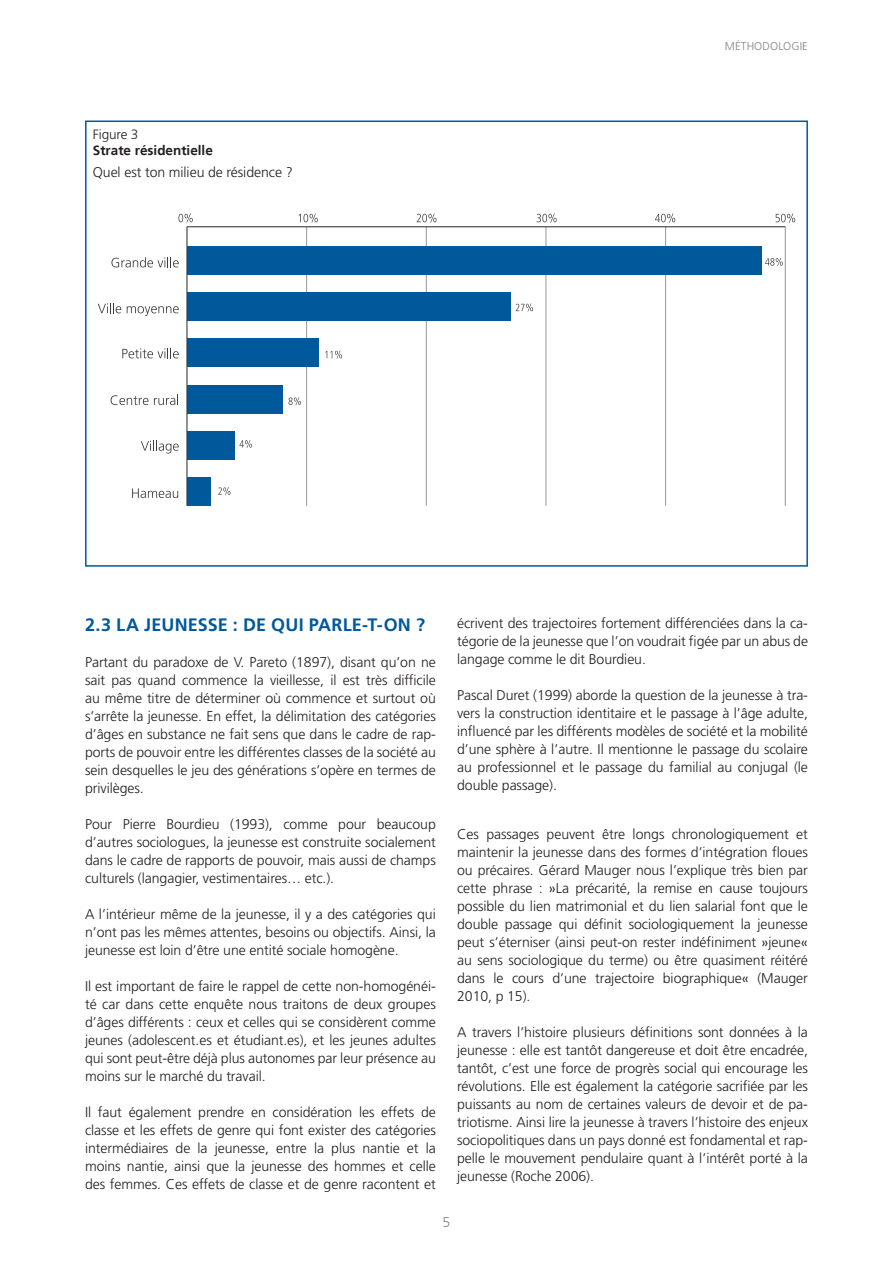
<style>
.page{position:relative;width:893px;height:1263px;background:#fff}
.page>*{position:absolute;margin:0;border:0;box-sizing:border-box;transform-origin:0 0}
.t1{font:700 18px "Frutiger LT Pro";letter-spacing:.01em;color:#00599b}
.t2{font:300 14.1px/18px "Frutiger LT Pro";letter-spacing:-.005em;color:#231f20;text-align:justify}
.t3{font:300 14.1px "Frutiger LT Pro";color:#808285}
.t4{font:700 13.5px "Frutiger LT";color:#231f20}
.t5{font:300 13.5px "Frutiger LT Pro";letter-spacing:-.005em;color:#231f20}
.t6{font:300 11.25px "Frutiger LT Pro";letter-spacing:.01em;color:#808285}
.s1{font-family:"Univers Next Arabic";font-weight:400}
</style>
<div class="page">
<div style="left:85px;top:121px;width:723px;height:446px;border:2px solid #00599b"></div>
<svg style="left:765px;top:258px;width:18px;height:8px"></svg>
<svg style="left:516px;top:303px;width:17px;height:8px"></svg>
<svg style="left:325px;top:351px;width:17px;height:8px"></svg>
<svg style="left:288px;top:397px;width:13px;height:8px"></svg>
<svg style="left:239px;top:440px;width:13px;height:8px"></svg>
<svg style="left:218px;top:487px;width:12px;height:8px"></svg>
<hr style="left:785px;top:227px;width:1px;height:279px;background:#939598">
<hr style="left:426px;top:227px;width:1px;height:279px;background:#939598">
<hr style="left:306px;top:227px;width:1px;height:279px;background:#939598">
<hr style="left:546px;top:227px;width:1px;height:279px;background:#939598">
<hr style="left:665px;top:227px;width:1px;height:279px;background:#939598">
<svg style="left:537px;top:213px;width:20px;height:10px"></svg>
<svg style="left:655px;top:213px;width:20px;height:10px"></svg>
<svg style="left:776px;top:213px;width:19px;height:10px"></svg>
<svg style="left:417px;top:213px;width:19px;height:10px"></svg>
<svg style="left:299px;top:213px;width:19px;height:10px"></svg>
<svg style="left:178px;top:213px;width:15px;height:10px"></svg>
<hr style="left:187px;top:226px;width:598px;height:1px;background:#3e3e3f">
<svg style="left:111px;top:257px;width:68px;height:10px"></svg>
<svg style="left:122px;top:348px;width:57px;height:10px"></svg>
<svg style="left:111px;top:395px;width:67px;height:10px"></svg>
<svg style="left:141px;top:440px;width:38px;height:13px"></svg>
<svg style="left:132px;top:488px;width:46px;height:10px"></svg>
<div style="left:187px;top:246px;width:574px;height:29px;background:#00599b"></div>
<svg style="left:98px;top:303px;width:23px;height:10px"></svg>
<svg style="left:127px;top:306px;width:52px;height:10px"></svg>
<div style="left:187px;top:292px;width:323px;height:29px;background:#00599b"></div>
<div style="left:187px;top:339px;width:132px;height:28px;background:#00599b"></div>
<div style="left:187px;top:385px;width:96px;height:28px;background:#00599b"></div>
<div style="left:187px;top:431px;width:48px;height:29px;background:#00599b"></div>
<div style="left:187px;top:477px;width:24px;height:29px;background:#00599b"></div>
<hr style="left:186px;top:227px;width:2px;height:279px;background:#3e3e3f">
<p class="t5" style="left:93px;top:127px;width:47px">Figure 3</p>
<p class="t4" style="left:93px;top:143px;width:122px">Strate résidentielle</p>
<p class="t2" style="left:93px;top:163px;width:201px">Quel est ton milieu de résidence ?</p>
<p class="t6" style="left:725px;top:40px;width:85px">MÉTHODOLOGIE</p>
<p class="t1" style="left:85px;top:614px;width:341px">2.3 LA JEUNESSE : DE QUI PARLE-T-ON ?</p>
<p class="t2" style="left:85px;top:653px;width:352px">Partant du paradoxe de V. Pareto (1897), disant qu’on ne sait pas quand commence la vieillesse, il est très difficile au même titre de déterminer où commence et surtout où s’arrête la jeunesse. En effet, la délimitation des catégories d’âges en substance ne fait sens que dans le cadre de rap&shy;ports de pouvoir entre les différentes classes de la société au sein desquelles le jeu des générations s’opère en termes de privilèges.</p>
<p class="t2" style="left:85px;top:815px;width:352px">Pour Pierre Bourdieu (1993), comme pour beaucoup d’autres sociologues, la jeunesse est construite socialement dans le cadre de rapports de pouvoir, mais aussi de champs culturels (langagier, vestimentaires… etc.).</p>
<p class="t2" style="left:85px;top:905px;width:352px">A l’intérieur même de la jeunesse, il y a des catégories qui n’ont pas les mêmes attentes, besoins ou objectifs. Ainsi, la jeunesse est loin d’être une entité sociale homogène.</p>
<p class="t2" style="left:85px;top:977px;width:353px">Il est important de faire le rappel de cette non-homogénéi&shy;té car dans cette enquête nous traitons de deux groupes d’âges différents : ceux et celles qui se considèrent comme jeunes (adolescent.es et étudiant.es), et les jeunes adultes qui sont peut-être déjà plus autonomes par leur présence au moins sur le marché du travail.</p>
<p class="t2" style="left:85px;top:1103px;width:352px">Il faut également prendre en considération les effets de classe et les effets de genre qui font exister des catégories intermédiaires de la jeunesse, entre la plus nantie et la moins nantie, ainsi que la jeunesse des hommes et celle des femmes. Ces effets de classe et de genre racontent et</p>
<p class="t2" style="left:457px;top:614px;width:352px">écrivent des trajectoires fortement différenciées dans la ca&shy;tégorie de la jeunesse que l’on voudrait figée par un abus de langage comme le dit Bourdieu.</p>
<p class="t2" style="left:457px;top:686px;width:352px">Pascal Duret (1999) aborde la question de la jeunesse à tra&shy;vers la construction identitaire et le passage à l’âge adulte, influencé par les différents modèles de société et la mobilité d’une sphère à l’autre. Il mentionne le passage du scolaire au professionnel et le passage du familial au conjugal (le double passage).</p>
<p class="t2" style="left:457px;top:825px;width:352px">Ces passages peuvent être longs chronologiquement et maintenir la jeunesse dans des formes d’intégration floues ou précaires. Gérard Mauger nous l’explique très bien par cette phrase : <span class="s1">»</span>La précarité, la remise en cause toujours possible du lien matrimonial et du lien salarial font que le double passage qui définit sociologiquement la jeunesse peut s’éterniser (ainsi peut-on rester indéfiniment <span class="s1">»</span>jeune<span class="s1">« </span>au sens sociologique du terme) ou être quasiment réitéré dans le cours d’une trajectoire biographique<span class="s1">«</span> (Mauger 2010, p 15).</p>
<p class="t2" style="left:457px;top:1023px;width:352px">A travers l’histoire plusieurs définitions sont données à la jeunesse : elle est tantôt dangereuse et doit être encadrée, tantôt, c’est une force de progrès social qui encourage les révolutions. Elle est également la catégorie sacrifiée par les puissants au nom de certaines valeurs de devoir et de pa&shy;triotisme. Ainsi lire la jeunesse à travers l’histoire des enjeux sociopolitiques dans un pays donné est fondamental et rap&shy;pelle le mouvement pendulaire quant à l’intérêt porté à la jeunesse (Roche 2006).</p>
<p class="t3" style="left:443px;top:1214px;width:9px">5</p>
</div>
